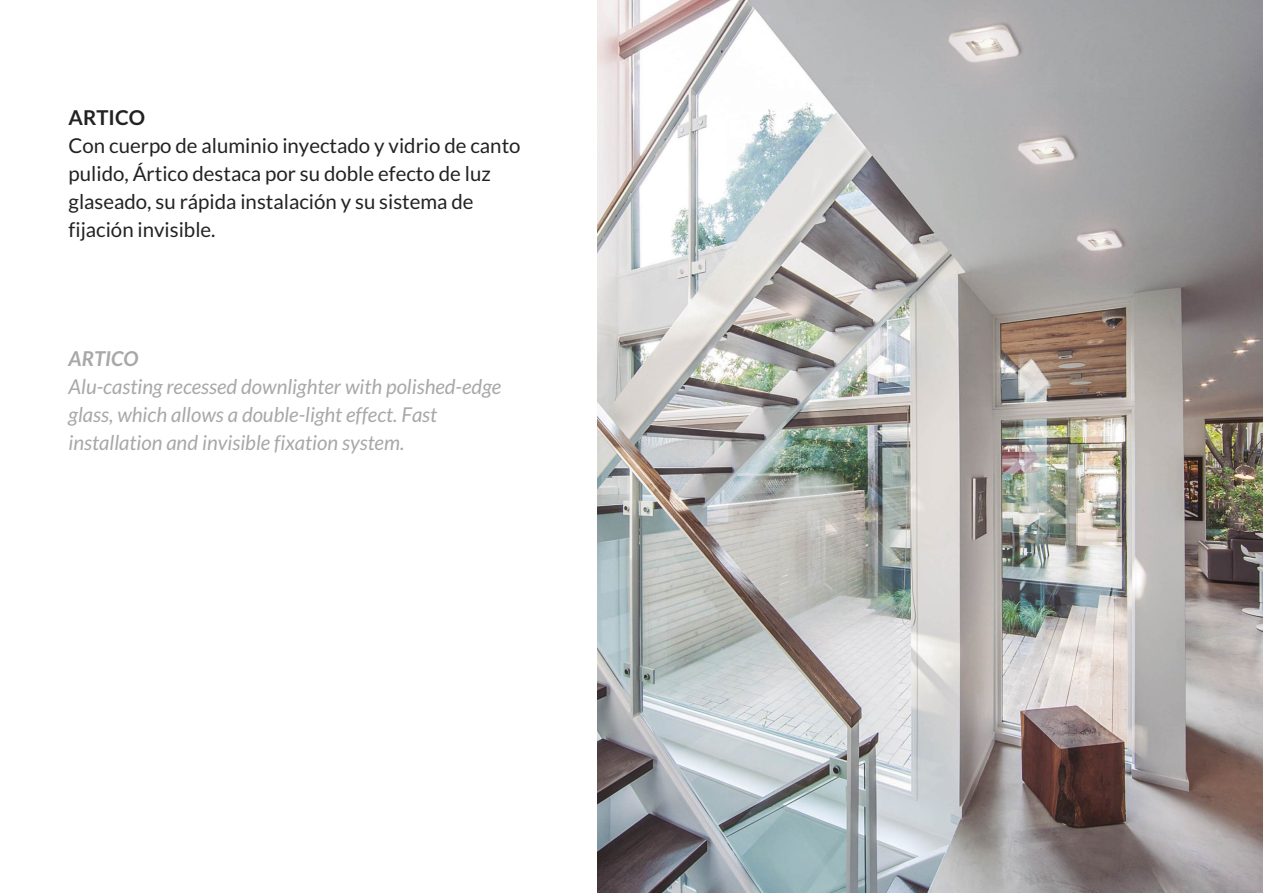
<style>
.page{position:relative;width:1263px;height:893px;background:#fff}
.page>*{position:absolute;margin:0;border:0;box-sizing:border-box;transform-origin:0 0}
.t1{font:20.4px/28px "Lato";color:#222}
.t2{font:italic 20.4px/28px "Lato";color:#a8a8a8}
.t3{font:700 20.4px "Lato";color:#222}
.t4{font:italic 700 20.4px "Lato";color:#a8a8a8}
</style>
<div class="page">
<img style="left:597px;top:0;width:666px;height:893px">
<p class="t3" style="left:69px;top:105px;width:78px">ARTICO</p>
<p class="t1" style="left:69px;top:131px;width:453px">Con cuerpo de aluminio inyectado y vidrio de canto pulido, Ártico destaca por su doble efecto de luz glaseado, su rápida instalación y su sistema de fijación invisible.</p>
<p class="t4" style="left:69px;top:345px;width:71px">ARTICO</p>
<p class="t2" style="left:69px;top:372px;width:434px">Alu-casting recessed downlighter with polished-edge glass, which allows a double-light effect. Fast installation and invisible fixation system.</p>
</div>
